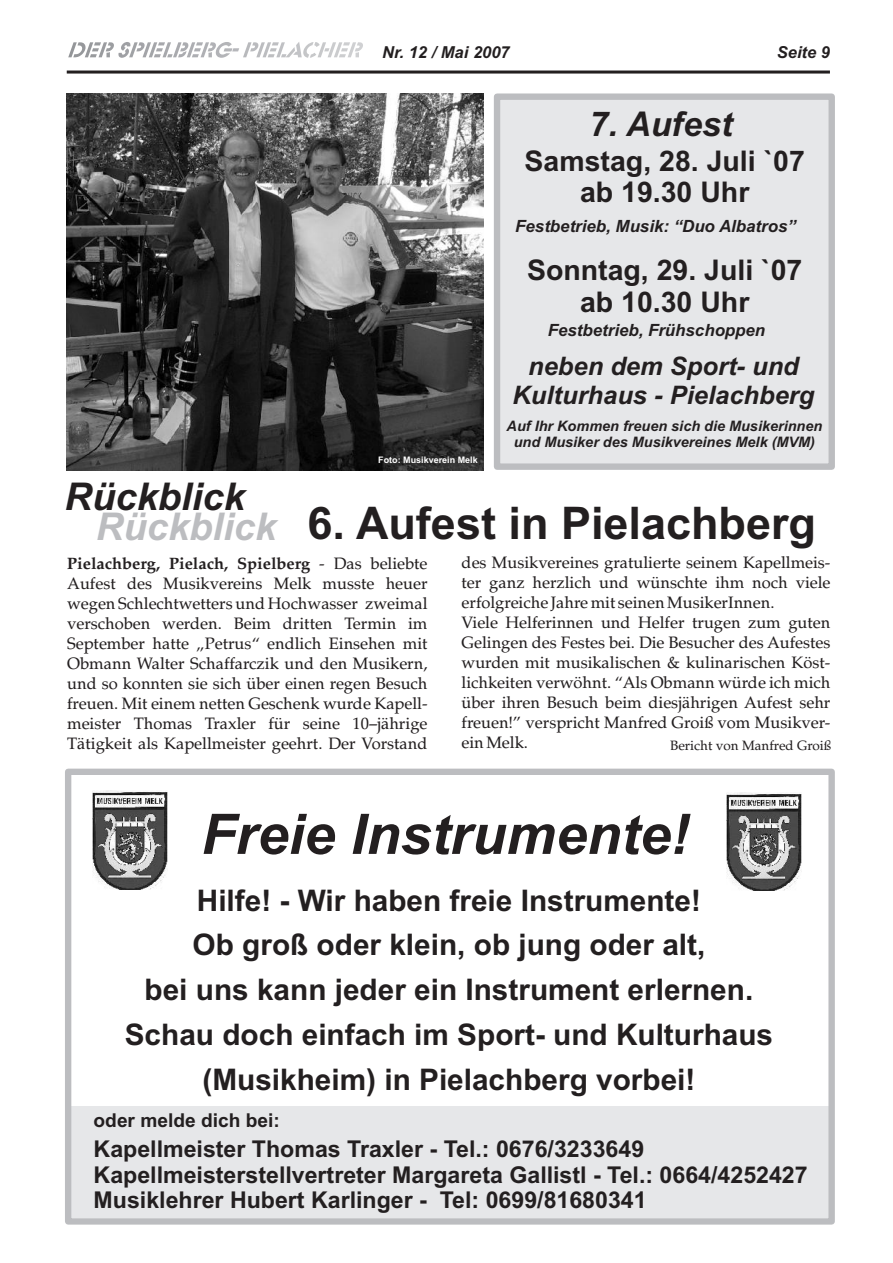
<style>
.page{position:relative;width:893px;height:1263px;background:#fff}
.page>*{position:absolute;margin:0;border:0;box-sizing:border-box;transform-origin:0 0}
.t1{font:italic 700 55.95px "Arial";color:#231f20}
.t2{font:700 45px "Arial";color:#231f20}
.t3{font:italic 700 38.25px "Arial";color:#231f20}
.t4{font:italic 700 34.2px "Arial";color:#231f20}
.t5{font:700 29.7px/44.8px "Arial";color:#231f20;text-align:center}
.t6{font:700 28.5px/31.8px "Arial";color:#231f20;text-align:center}
.t7{font:italic 700 25.5px/28.5px "Arial";color:#231f20;text-align:center}
.t8{font:700 23.1px/25.8px "Arial";color:#231f20}
.t9{font:700 19.2px "Arial";color:#231f20}
.t10{font:italic 700 16.8px "Arial";color:#231f20}
.t11{font:16.5px "Palazzo";color:#231f20}
.t12{font:700 16.5px "Palazzo";color:#231f20}
.t13{font:italic 700 16.5px "Arial";color:#231f20}
.t14{font:italic 700 14.4px/16.2px "Arial";color:#231f20;text-align:center}
.t15{font:13.5px "Palazzo";color:#231f20}
.t16{font:700 9px "Arial";color:#fff}
.s1{font-style:italic;font-size:38.25px;color:#bcbdc0}
.s2{font-weight:400}
</style>
<div class="page">
<svg style="left:68px;top:42px;width:295px;height:16px"></svg>
<hr style="left:67px;top:71px;width:763px;height:3px;background:#231f20">
<svg style="left:494px;top:93px;width:341px;height:377px;background:#e3e4e6"></svg>
<div style="left:67px;top:1106px;width:764px;height:112px;background:#e6e7e9"></div>
<img style="left:93px;top:791px;width:74px;height:99px">
<img style="left:727px;top:792px;width:74px;height:99px">
<div style="left:65px;top:769px;width:770px;height:456px;border:6px solid #bcbdc0"></div>
<img style="left:67px;top:94px;width:416px;height:376px">
<p class="t13" style="left:382px;top:46px;width:129px">Nr. 12 / Mai 2007</p>
<p class="t13" style="left:777px;top:46px;width:55px">Seite 9</p>
<h3 class="t4" style="left:589px;top:112px;width:144px">7. Aufest</h3>
<h3 class="t6" style="left:525px;top:147px;width:282px">Samstag, 28. Juli `07 ab 19.30 Uhr</h3>
<p class="t10" style="left:515px;top:220px;width:282px">Festbetrieb, Musik: “Duo Albatros”</p>
<h3 class="t6" style="left:527px;top:257px;width:277px">Sonntag, 29. Juli `07 ab 10.30 Uhr</h3>
<p class="t10" style="left:548px;top:323px;width:219px">Festbetrieb, Frühschoppen</p>
<p class="t16" style="left:378px;top:456px;width:101px">Foto: Musikverein Melk</p>
<h3 class="t7" style="left:512px;top:354px;width:303px">neben dem Sport- und<br>Kulturhaus - Pielachberg</h3>
<p class="t14" style="left:507px;top:419px;width:317px">Auf Ihr Kommen freuen sich die Musikerinnen und Musiker des Musikvereines Melk (MVM)</p>
<h3 class="t3" style="left:64px;top:482px;width:182px">Rückblick</h3>
<h2 class="t2" style="left:96px;top:506px;width:722px"><span class="s1">Rückblick</span> 6. Aufest in Pielachberg</h2>
<p class="t12" style="left:67px;top:557px;width:362px">Pielachberg, Pielach, Spielberg <span class="s2">- Das beliebte</span></p>
<p class="t11" style="left:462px;top:557px;width:370px">des Musikvereines gratulierte seinem Kapellmeis-</p>
<p class="t11" style="left:67px;top:577px;width:362px">Aufest des Musikvereins Melk musste heuer</p>
<p class="t11" style="left:462px;top:577px;width:370px">ter ganz herzlich und wünschte ihm noch viele</p>
<p class="t11" style="left:67px;top:597px;width:362px">wegen Schlechtwetters und Hochwasser zweimal</p>
<p class="t11" style="left:462px;top:597px;width:314px">erfolgreiche Jahre mit seinen MusikerInnen.</p>
<p class="t11" style="left:67px;top:617px;width:362px">verschoben werden. Beim dritten Termin im</p>
<p class="t11" style="left:462px;top:617px;width:370px">Viele Helferinnen und Helfer trugen zum guten</p>
<p class="t11" style="left:67px;top:637px;width:362px">September hatte „Petrus“ endlich Einsehen mit</p>
<p class="t11" style="left:462px;top:637px;width:370px">Gelingen des Festes bei. Die Besucher des Aufestes</p>
<p class="t11" style="left:67px;top:657px;width:362px">Obmann Walter Schaffarczik und den Musikern,</p>
<p class="t11" style="left:462px;top:656px;width:370px">wurden mit musikalischen &amp; kulinarischen Köst-</p>
<p class="t11" style="left:67px;top:677px;width:362px">und so konnten sie sich über einen regen Besuch</p>
<p class="t11" style="left:462px;top:676px;width:370px">lichkeiten verwöhnt. “Als Obmann würde ich mich</p>
<p class="t11" style="left:67px;top:697px;width:362px">freuen. Mit einem netten Geschenk wurde Kapell-</p>
<p class="t11" style="left:462px;top:696px;width:370px">über ihren Besuch beim diesjährigen Aufest sehr</p>
<p class="t11" style="left:67px;top:717px;width:362px">meister Thomas Traxler für seine 10–jährige</p>
<p class="t11" style="left:462px;top:716px;width:370px">freuen!” verspricht Manfred Groiß vom Musikver-</p>
<p class="t11" style="left:67px;top:737px;width:362px">Tätigkeit als Kapellmeister geehrt. Der Vorstand</p>
<p class="t11" style="left:462px;top:736px;width:68px">ein Melk.</p>
<p class="t15" style="left:670px;top:740px;width:163px">Bericht von Manfred Groiß</p>
<h1 class="t1" style="left:201px;top:813px;width:490px">Freie Instrumente!</h1>
<h3 class="t5" style="left:125px;top:880px;width:650px">Hilfe! - Wir haben freie Instrumente!<br>Ob groß oder klein, ob jung oder alt,<br>bei uns kann jeder ein Instrument erlernen.<br>Schau doch einfach im Sport- und Kulturhaus (Musikheim) in Pielachberg vorbei!</h3>
<p class="t9" style="left:94px;top:1113px;width:188px">oder melde dich bei:</p>
<h3 class="t8" style="left:94px;top:1138px;width:716px">Kapellmeister Thomas Traxler - Tel.: 0676/3233649<br>Kapellmeisterstellvertreter Margareta Gallistl - Tel.: 0664/4252427<br>Musiklehrer Hubert Karlinger - Tel: 0699/81680341</h3>
</div>
